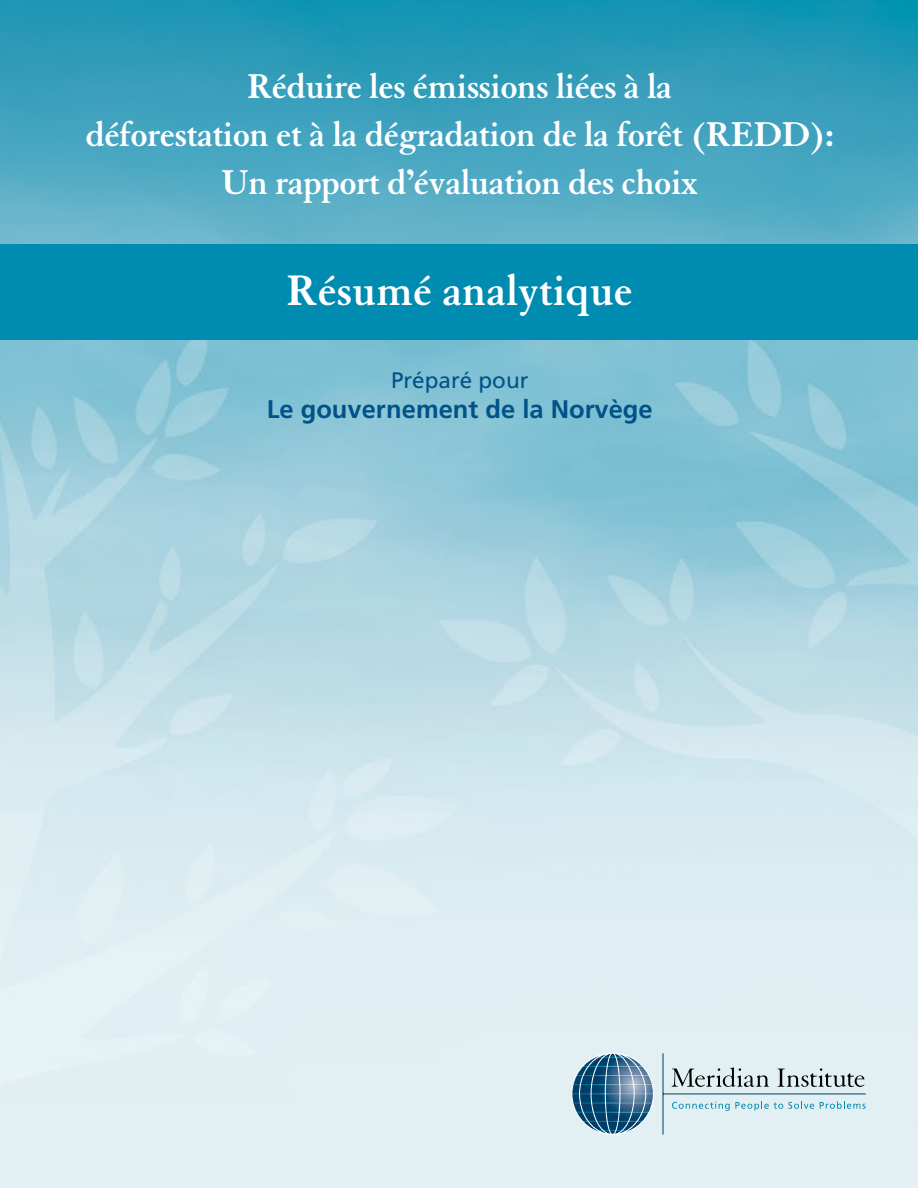
<style>
.page{position:relative;width:918px;height:1188px;background:#fff}
.page>*{position:absolute;margin:0;border:0;box-sizing:border-box;transform-origin:0 0}
.t1{font:700 46.5px "Granjon LT Std";color:#fff}
.t2{font:700 37.5px/48px "Granjon LT Std";letter-spacing:-.015em;color:#fff;text-align:center}
.t3{font:700 25.5px "Frutiger";color:#005288}
.t4{font:22.5px "Frutiger";color:#005288}
</style>
<div class="page">
<img style="left:0;top:0;width:918px;height:1188px">
<hr style="left:663px;top:1053px;width:1px;height:82px;background:#003e69">
<hr style="left:663px;top:1094px;width:203px;height:1px;background:#003e69">
<svg style="left:672px;top:1067px;width:97px;height:20px;background:#b0bbbe"></svg>
<svg style="left:778px;top:1068px;width:86px;height:19px;background:#afbabc"></svg>
<svg style="left:672px;top:1101px;width:142px;height:10px"></svg>
<svg style="left:820px;top:1101px;width:46px;height:8px"></svg>
<svg style="left:571px;top:1053px;width:83px;height:82px;background:#6890aa"></svg>
<div style="left:0;top:245px;width:918px;height:95px;background:#008bb0"></div>
<p class="t2" style="left:86px;top:63px;width:750px">Réduire les émissions liées à la<br>déforestation et à la dégradation de la forêt (REDD):<br>Un rapport d’évaluation des choix</p>
<p class="t1" style="left:287px;top:265px;width:348px">Résumé analytique</p>
<p class="t4" style="left:391px;top:367px;width:139px">Préparé pour</p>
<p class="t3" style="left:267px;top:394px;width:387px">Le gouvernement de la Norvège</p>
</div>
